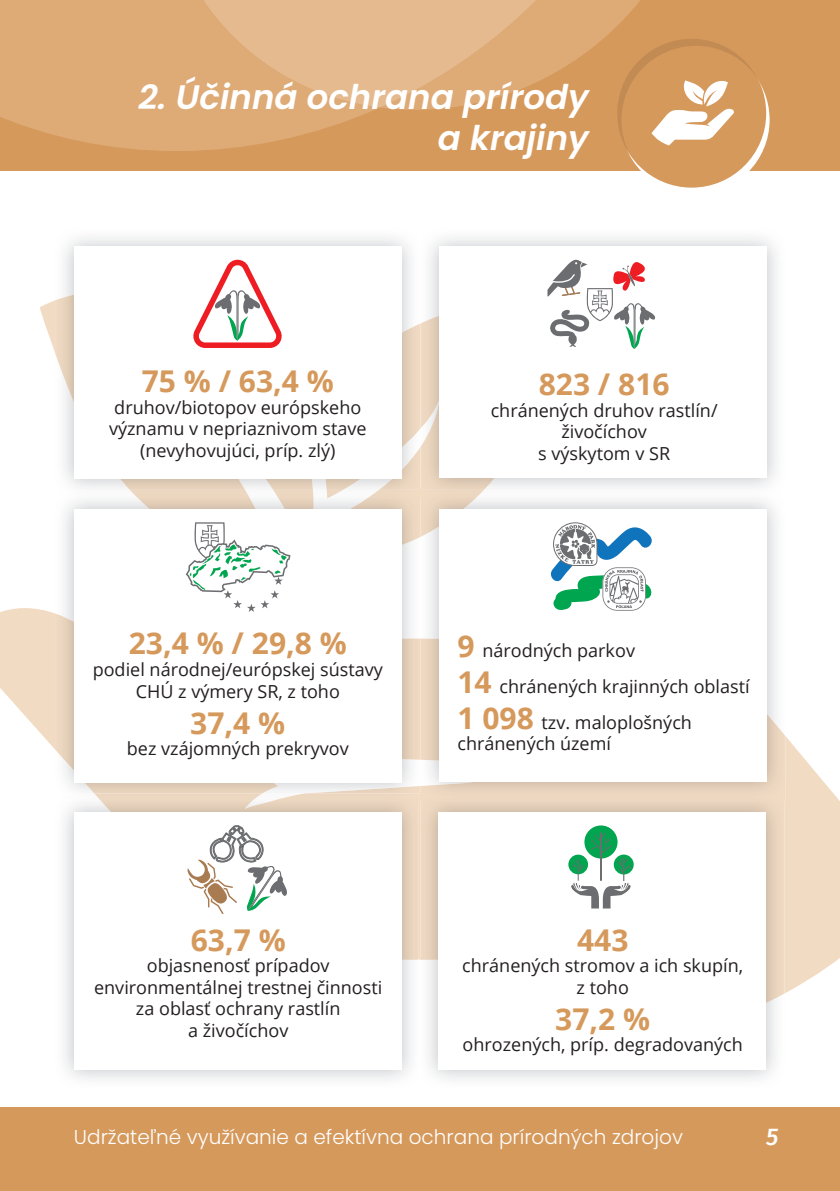
<style>
.page{position:relative;width:840px;height:1191px;background:#fff}
.page>*{position:absolute;margin:0;border:0;box-sizing:border-box;transform-origin:0 0}
.t1{font:italic 600 34px/40.8px "Poppins";color:#fff;text-align:right}
.t2{font:700 30px "Open Sans";color:#d6995c}
.t3{font:italic 500 24px "Fira Sans";color:#fff}
.t4{font:300 20px "Poppins";color:#fff}
.t5{font:18px/21.6px "Open Sans";color:#231f20;text-align:center}
.s1{font-weight:700;font-size:30px;color:#d6995c}
</style>
<div class="page">
<div style="left:0;top:1107px;width:839px;height:84px;background:#d6995c"></div>
<div style="left:0;top:0;width:839px;height:170px;background:#d6995c"></div>
<div style="left:0;top:0;width:193px;height:151px;background:#deab77"></div>
<svg style="left:620px;top:45px;width:149px;height:149px"></svg>
<div style="left:617px;top:39px;width:148px;height:149px;background:#d6995c;border-radius:50%"></div>
<svg style="left:193px;top:0;width:564px;height:155px"></svg>
<svg style="left:40px;top:300px;width:15px;height:52px"></svg>
<svg style="left:0;top:608px;width:839px;height:385px"></svg>
<img style="left:55px;top:237px;width:365px;height:843px">
<img style="left:138px;top:498px;width:175px;height:11px">
<img style="left:324px;top:498px;width:96px;height:61px">
<img style="left:55px;top:613px;width:365px;height:180px">
<div style="left:74px;top:509px;width:327px;height:273px;background:#fff"></div>
<img style="left:421px;top:498px;width:55px;height:39px">
<img style="left:420px;top:621px;width:365px;height:373px">
<img style="left:420px;top:498px;width:1px;height:140px">
<img style="left:420px;top:638px;width:1px;height:155px">
<div style="left:438px;top:509px;width:328px;height:272px;background:#fff"></div>
<img style="left:421px;top:285px;width:120px;height:205px">
<img style="left:379px;top:490px;width:104px;height:8px">
<div style="left:439px;top:247px;width:327px;height:231px;background:#fff"></div>
<img style="left:55px;top:291px;width:254px;height:199px">
<img style="left:309px;top:323px;width:112px;height:167px">
<img style="left:55px;top:490px;width:324px;height:8px">
<img style="left:130px;top:490px;width:183px;height:8px">
<img style="left:420px;top:323px;width:1px;height:124px">
<div style="left:74px;top:247px;width:327px;height:232px;background:#fff"></div>
<img style="left:101px;top:801px;width:317px;height:158px">
<img style="left:55px;top:793px;width:39px;height:8px">
<img style="left:94px;top:793px;width:690px;height:8px">
<div style="left:74px;top:812px;width:327px;height:257px;background:#fff"></div>
<img style="left:418px;top:959px;width:366px;height:121px">
<svg style="left:418px;top:793px;width:3px;height:8px"></svg>
<div style="left:437px;top:812px;width:328px;height:257px;background:#fff"></div>
<svg style="left:193px;top:260px;width:88px;height:88px"></svg>
<svg style="left:547px;top:260px;width:107px;height:89px"></svg>
<svg style="left:186px;top:522px;width:104px;height:90px"></svg>
<svg style="left:550px;top:522px;width:101px;height:88px"></svg>
<svg style="left:187px;top:825px;width:100px;height:89px"></svg>
<svg style="left:613px;top:854px;width:20px;height:20px"></svg>
<svg style="left:568px;top:854px;width:19px;height:20px"></svg>
<svg style="left:584px;top:825px;width:33px;height:33px"></svg>
<svg style="left:570px;top:832px;width:60px;height:76px"></svg>
<h1 class="t1" style="left:138px;top:81px;width:451px">2. Účinná ochrana prírody a krajiny</h1>
<h2 class="t2" style="left:142px;top:360px;width:193px">75 % / 63,4 %</h2>
<p class="t5" style="left:109px;top:396px;width:259px">druhov/biotopov európskeho významu v nepriaznivom stave (nevyhovujúci, príp. zlý)</p>
<h2 class="t2" style="left:129px;top:622px;width:219px">23,4 % / 29,8 %</h2>
<p class="t5" style="left:93px;top:658px;width:291px">podiel národnej/európskej sústavy<br>CHÚ z výmery SR, z toho</p>
<h2 class="t2" style="left:190px;top:701px;width:96px">37,4 %</h2>
<p class="t5" style="left:127px;top:737px;width:223px">bez vzájomných prekryvov</p>
<h2 class="t2" style="left:191px;top:918px;width:96px">63,7 %</h2>
<p class="t5" style="left:94px;top:954px;width:289px">objasnenosť prípadov environmentálnej trestnej činnosti za oblasť ochrany rastlín<br>a živočíchov</p>
<h2 class="t2" style="left:538px;top:363px;width:132px">823 / 816</h2>
<p class="t5" style="left:490px;top:399px;width:228px">chránených druhov rastlín/ živočíchov<br>s výskytom v SR</p>
<p class="t5" style="left:457px;top:632px;width:293px;line-height:36px;text-align:left"><span class="s1">9</span> národných parkov<br><span class="s1">14</span> chránených krajinných oblastí<br><span class="s1">1 098</span> tzv. maloplošných</p>
<p class="t5" style="left:457px;top:732px;width:155px">chránených území</p>
<h2 class="t2" style="left:576px;top:918px;width:53px">443</h2>
<p class="t5" style="left:462px;top:954px;width:282px">chránených stromov a ich skupín, z toho</p>
<h2 class="t2" style="left:555px;top:997px;width:96px">37,2 %</h2>
<p class="t5" style="left:462px;top:1033px;width:281px">ohrozených, príp. degradovaných</p>
<p class="t4" style="left:74px;top:1125px;width:610px">Udržateľné využívanie a efektívna ochrana prírodných zdrojov</p>
<h3 class="t3" style="left:765px;top:1123px;width:14px">5</h3>
</div>
